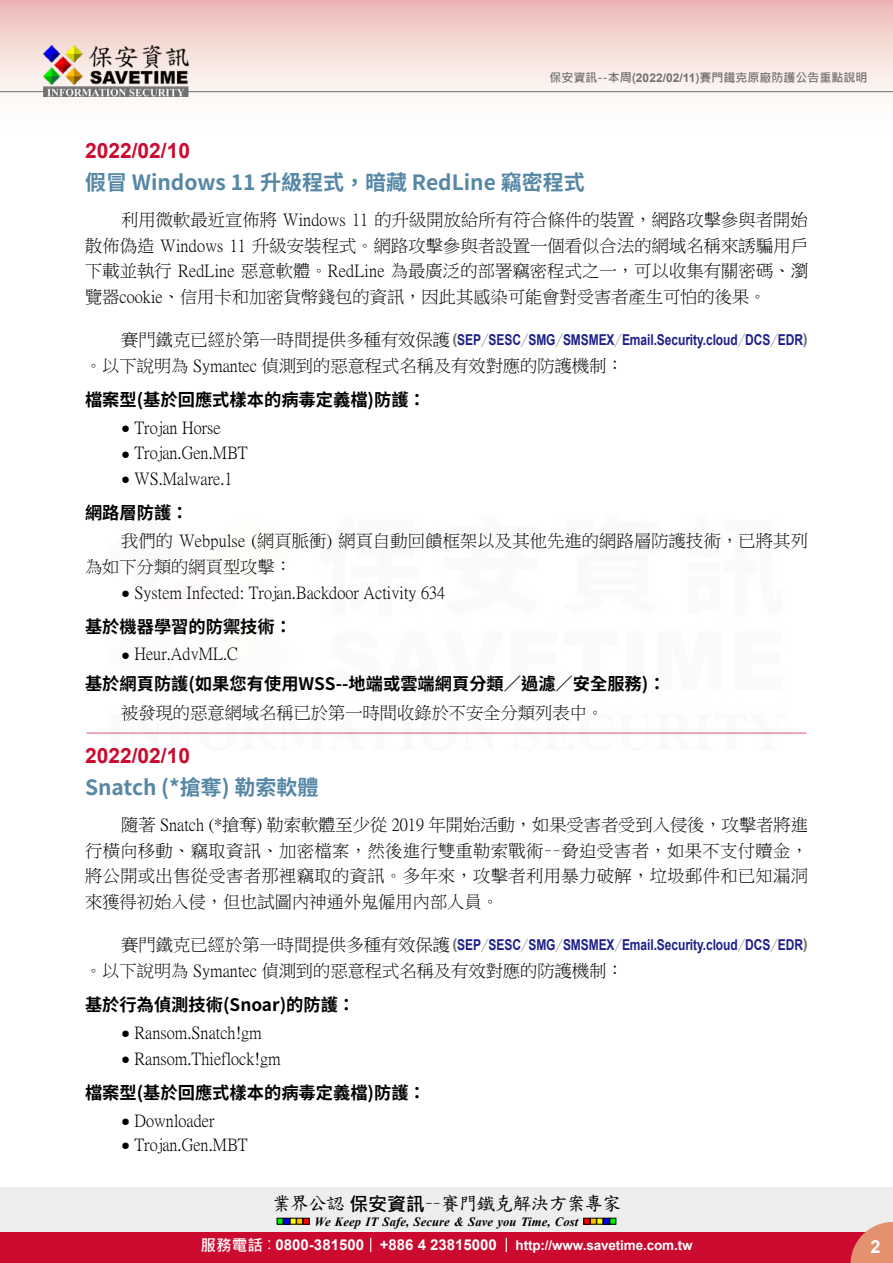
<style>
.page{position:relative;width:893px;height:1263px;background:#fff}
.page>*{position:absolute;margin:0;border:0;box-sizing:border-box;transform-origin:0 0}
.t1{font:700 21px "Source Han Sans TW";color:#5687a5}
.t2{font:700 21px "Arial";color:#cc0a2f}
.t3{font:18.9px "DF Kai Shu SB Estd BF";letter-spacing:-.05em;color:#000}
.t4{font:700 18px "Arial";color:#fff}
.t5{font:17.25px/25.7px "P Ming Li U";color:#000;text-align:justify}
.t6{font:700 17.25px "Source Han Sans TW";color:#000}
.t7{font:16.5px "DF Kai Shu SB Estd BF";color:#cc0a2f}
.t8{font:700 15px "Arial";letter-spacing:-.005em;color:#1d2088;scale:.8 1}
.t9{font:700 13.5px "Arial";letter-spacing:-.01em;color:#fff}
.t10{font:italic 700 12.6px "Times New Roman";letter-spacing:.005em;color:#000}
.t11{font:700 12px "Microsoft Jheng Hei";color:#727171}
.s1{font-family:"Arial"}
.s2{font-family:"P Ming Li U";font-weight:400;font-size:17.25px;color:#000}
.s3{color:#727171}
.s4{font-family:"Source Han Sans TW";font-weight:800;color:#727171}
.s5{font-family:"Arial";font-size:15px}
.s6{font-family:"Microsoft Jheng Hei";font-weight:700}
.s7{font-family:"Microsoft Jheng Hei";font-size:15.6px}
.s8{font-family:"Microsoft Jheng Hei";font-weight:400;font-size:15.6px}
.s9{font-size:15px}
</style>
<div class="page">
<div style="left:0;top:1187px;width:893px;height:49px;background:#eee"></div>
<svg style="left:277px;top:1218px;width:32px;height:6px"></svg>
<svg style="left:584px;top:1218px;width:32px;height:6px"></svg>
<div style="left:0;top:1232px;width:893px;height:31px;background:#cc0a2f"></div>
<svg style="left:850px;top:1222px;width:43px;height:41px"></svg>
<svg style="left:370px;top:1238px;width:1px;height:14px"></svg>
<svg style="left:506px;top:1238px;width:1px;height:14px"></svg>
<div style="left:0;top:0;width:893px;height:141px;background:linear-gradient(to bottom,#efc0bb,#fff)"></div>
<hr style="left:0;top:91px;width:893px;height:1px;background:#727171">
<img style="left:44px;top:46px;width:145px;height:51px">
<p class="t11" style="left:549px;top:70px;width:320px">保安資訊--本周(<span class="s1">2022/02/11</span>)賽門鐵克原廠防護公告重點說明</p>
<p class="t2" style="left:85px;top:136px;width:107px">2022/02/10</p>
<p class="t1" style="left:85px;top:171px;width:501px">假冒 Windows 11 升級程式，暗藏 RedLine 竊密程式</p>
<p class="t5" style="left:85px;top:207px;width:724px;text-indent:36px">利用微軟最近宣佈將 Windows 11 的升級開放給所有符合條件的裝置，網路攻擊參與者開始散佈偽造 Windows 11 升級安裝程式。網路攻擊參與者設置一個看似合法的網域名稱來誘騙用戶下載並執行 RedLine 惡意軟體。RedLine 為最廣泛的部署竊密程式之一，可以收集有關密碼、瀏覽器cookie、信用卡和加密貨幣錢包的資訊，因此其感染可能會對受害者產生可怕的後果。</p>
<p class="t8" style="left:121px;top:329px;width:860px"><span class="s2">賽門鐵克已經於第一時間提供多種有效保護</span><span class="s3">(</span>SEP<span class="s4">／</span>SESC<span class="s4">／</span>SMG<span class="s4">／</span>SMSMEX<span class="s4">／</span>Email.Security.cloud<span class="s4">／</span>DCS<span class="s4">／</span>EDR<span class="s3">)</span></p>
<p class="t5" style="left:85px;top:353px;width:540px">。以下說明為 Symantec 偵測到的惡意程式名稱及有效對應的防護機制：</p>
<p class="t6" style="left:85px;top:390px;width:342px">檔案型(基於回應式樣本的病毒定義檔)防護：</p>
<p class="t5" style="left:121px;top:415px;width:101px"><span class="s5">●</span> Trojan Horse</p>
<p class="t5" style="left:121px;top:440px;width:128px"><span class="s5">●</span> Trojan.Gen.MBT</p>
<p class="t5" style="left:121px;top:466px;width:113px"><span class="s5">●</span> WS.Malware.1</p>
<p class="t6" style="left:85px;top:503px;width:105px">網路層防護：</p>
<p class="t5" style="left:85px;top:528px;width:724px;text-indent:36px">我們的 Webpulse (網頁脈衝) 網頁自動回饋框架以及其他先進的網路層防護技術，已將其列為如下分類的網頁型攻擊：</p>
<p class="t5" style="left:121px;top:580px;width:326px"><span class="s5">●</span> System Infected: Trojan.Backdoor Activity 634</p>
<p class="t6" style="left:85px;top:616px;width:209px">基於機器學習的防禦技術：</p>
<p class="t5" style="left:121px;top:641px;width:118px"><span class="s5">●</span> Heur.AdvML.C</p>
<p class="t6" style="left:85px;top:674px;width:582px">基於網頁防護(如果您有使用WSS--地端或雲端網頁分類／過濾／安全服務)：</p>
<p class="t5" style="left:121px;top:700px;width:485px">被發現的惡意網域名稱已於第一時間收錄於不安全分類列表中。</p>
<p class="t7" style="left:86px;top:725px;width:723px">-------------------------------------------------------------------------------------------------------------</p>
<p class="t2" style="left:85px;top:741px;width:107px">2022/02/10</p>
<p class="t1" style="left:85px;top:776px;width:235px">Snatch (*搶奪) 勒索軟體</p>
<p class="t5" style="left:85px;top:812px;width:725px;text-indent:36px">隨著 Snatch (*搶奪) 勒索軟體至少從 2019 年開始活動，如果受害者受到入侵後，攻擊者將進行橫向移動、竊取資訊、加密檔案，然後進行雙重勒索戰術－－脅迫受害者，如果不支付贖金，將公開或出售從受害者那裡竊取的資訊。多年來，攻擊者利用暴力破解，垃圾郵件和已知漏洞來獲得初始入侵，但也試圖內神通外鬼僱用內部人員。</p>
<p class="t8" style="left:121px;top:935px;width:860px"><span class="s2">賽門鐵克已經於第一時間提供多種有效保護</span><span class="s3">(</span>SEP<span class="s4">／</span>SESC<span class="s4">／</span>SMG<span class="s4">／</span>SMSMEX<span class="s4">／</span>Email.Security.cloud<span class="s4">／</span>DCS<span class="s4">／</span>EDR<span class="s3">)</span></p>
<p class="t5" style="left:85px;top:958px;width:540px">。以下說明為 Symantec 偵測到的惡意程式名稱及有效對應的防護機制：</p>
<p class="t6" style="left:85px;top:995px;width:272px">基於行為偵測技術(Snoar)的防護：</p>
<p class="t5" style="left:121px;top:1020px;width:142px"><span class="s5">●</span> Ransom.Snatch!gm</p>
<p class="t5" style="left:121px;top:1045px;width:161px"><span class="s5">●</span> Ransom.Thieflock!gm</p>
<p class="t6" style="left:85px;top:1083px;width:342px">檔案型(基於回應式樣本的病毒定義檔)防護：</p>
<p class="t5" style="left:121px;top:1108px;width:95px"><span class="s5">●</span> Downloader</p>
<p class="t5" style="left:121px;top:1132px;width:128px"><span class="s5">●</span> Trojan.Gen.MBT</p>
<p class="t3" style="left:272px;top:1194px;width:351px">業界公認<span class="s6">保安資訊</span>－－賽門鐵克解決方案專家</p>
<p class="t10" style="left:315px;top:1212px;width:265px">We Keep IT Safe, Secure &amp; Save you Time, Cost</p>
<p class="t9" style="left:200px;top:1235px;width:494px"><span class="s7">服務電話</span><span class="s8">：</span><span class="s9">0800-381500 +886 4 23815000</span> http://www.savetime.com.tw</p>
<p class="t4" style="left:870px;top:1234px;width:12px">2</p>
</div>
